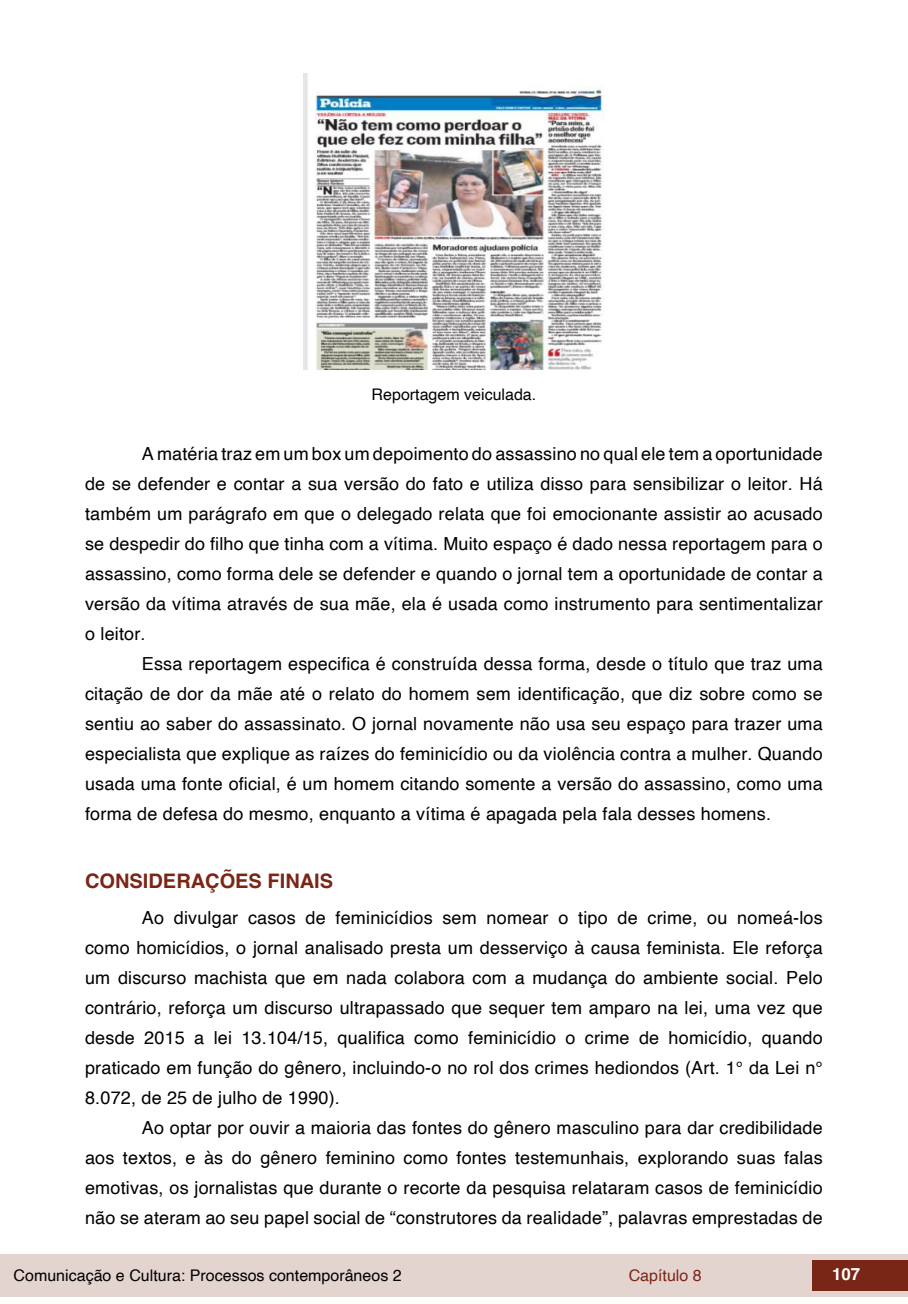
<style>
.page{position:relative;width:908px;height:1304px;background:#fff}
.page>*{position:absolute;margin:0;border:0;box-sizing:border-box;transform-origin:0 0}
.t1{font:700 20px "Helvetica";color:#7a2616}
.t2{font:18px/30px "Helvetica";letter-spacing:.01em;color:#000;text-align:justify}
.t3{font:700 16.8px "Helvetica";color:#fff}
.t4{font:16px "Helvetica";color:#000}
.t5{font:16px "Helvetica";color:#7a2616}
</style>
<div class="page">
<div style="left:0;top:1254px;width:906px;height:43px;background:#e4d4d0"></div>
<div style="left:812px;top:1261px;width:95px;height:30px;background:#7a2616"></div>
<img style="left:303px;top:74px;width:301px;height:295px">
<p class="t4" style="left:371px;top:382px;width:166px">Reportagem veiculada.</p>
<p class="t2" style="left:85px;top:439px;width:738px;text-indent:57px">A matéria traz em um box um depoimento do assassino no qual ele tem a oportunidade de se defender e contar a sua versão do fato e utiliza disso para sensibilizar o leitor. Há também um parágrafo em que o delegado relata que foi emocionante assistir ao acusado se despedir do filho que tinha com a vítima. Muito espaço é dado nessa reportagem para o assassino, como forma dele se defender e quando o jornal tem a oportunidade de contar a versão da vítima através de sua mãe, ela é usada como instrumento para sentimentalizar o leitor.</p>
<p class="t2" style="left:85px;top:649px;width:738px;text-indent:57px">Essa reportagem especifica é construída dessa forma, desde o título que traz uma citação de dor da mãe até o relato do homem sem identificação, que diz sobre como se sentiu ao saber do assassinato. O jornal novamente não usa seu espaço para trazer uma especialista que explique as raízes do feminicídio ou da violência contra a mulher. Quando usada uma fonte oficial, é um homem citando somente a versão do assassino, como uma forma de defesa do mesmo, enquanto a vítima é apagada pela fala desses homens.</p>
<p class="t1" style="left:85px;top:869px;width:249px">CONSIDERAÇÕES FINAIS</p>
<p class="t2" style="left:85px;top:903px;width:738px;text-indent:57px">Ao divulgar casos de feminicídios sem nomear o tipo de crime, ou nomeá-los como homicídios, o jornal analisado presta um desserviço à causa feminista. Ele reforça um discurso machista que em nada colabora com a mudança do ambiente social. Pelo contrário, reforça um discurso ultrapassado que sequer tem amparo na lei, uma vez que desde 2015 a lei 13.104/15, qualifica como feminicídio o crime de homicídio, quando praticado em função do gênero, incluindo-o no rol dos crimes hediondos (Art. 1° da Lei n° 8.072, de 25 de julho de 1990).</p>
<p class="t2" style="left:85px;top:1113px;width:738px;text-indent:57px">Ao optar por ouvir a maioria das fontes do gênero masculino para dar credibilidade aos textos, e às do gênero feminino como fontes testemunhais, explorando suas falas emotivas, os jornalistas que durante o recorte da pesquisa relataram casos de feminicídio não se ateram ao seu papel social de “construtores da realidade”, palavras emprestadas de</p>
<p class="t4" style="left:14px;top:1263px;width:389px">Comunicação e Cultura: Processos contemporâneos 2</p>
<p class="t5" style="left:628px;top:1263px;width:74px">Capítulo 8</p>
<p class="t3" style="left:831px;top:1264px;width:30px">107</p>
</div>
